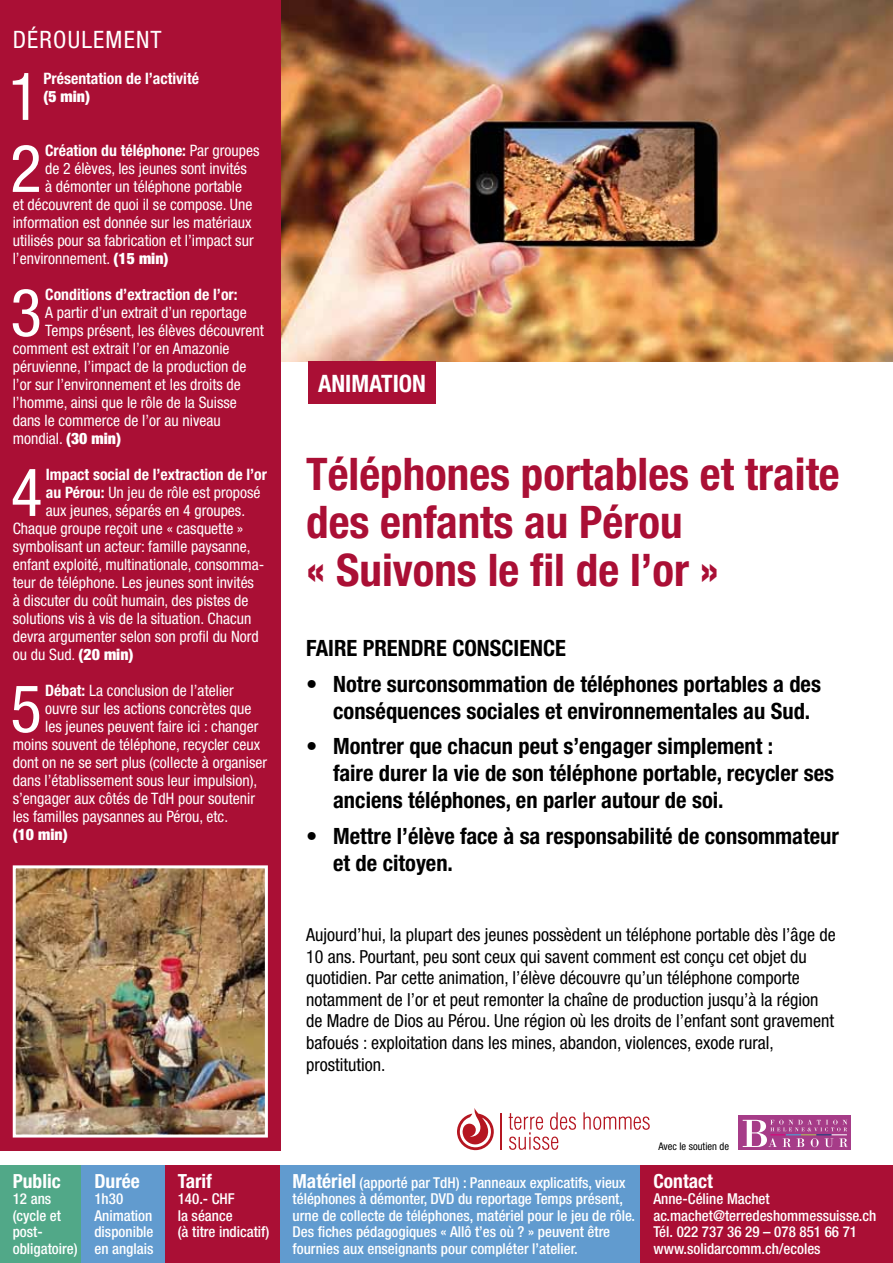
<style>
.page{position:relative;width:893px;height:1263px;background:#fff}
.page>*{position:absolute;margin:0;border:0;box-sizing:border-box;transform-origin:0 0}
.t1{font:condensed 66.15px "Helvetica Neue LT Std";color:#fff}
.t2{font:700 condensed 45px/48px "Helvetica Neue";color:#aa0f35}
.t3{font:condensed 24px "Helvetica Neue LT Std";letter-spacing:.05em;color:#fff}
.t4{font:700 condensed 24px "Helvetica Neue";color:#fff}
.t5{font:700 condensed 22.5px/27px "Helvetica Neue LT Std";color:#000}
.t6{font:700 condensed 19.5px "Helvetica Neue LT Std";color:#fff}
.t7{font:condensed 18px/21.6px "Helvetica Neue LT Std";color:#000}
.t8{font:condensed 15.75px "Helvetica Neue LT Std";color:#fff}
.t9{font:700 condensed 15.75px "Helvetica Neue LT Std";color:#fff}
.t10{font:900 condensed 15.75px "Helvetica Neue LT Std";color:#fff}
.t11{font:500 condensed 15px/16.5px "Helvetica Neue LT Std";color:#fff}
.t12{font:condensed 10.5px "Helvetica Neue LT Std";color:#000}
.s1{font-weight:400}
.s2{font-weight:900}
.s3{font-weight:700}
.s4{font-weight:700;font-size:19.5px}
</style>
<div class="page">
<img style="left:281px;top:0;width:612px;height:361px">
<div style="left:0;top:1165px;width:82px;height:98px;background:#51a888"></div>
<div style="left:82px;top:1165px;width:83px;height:98px;background:#619bcf"></div>
<div style="left:165px;top:1165px;width:115px;height:98px;background:#aa0f35"></div>
<div style="left:280px;top:1165px;width:361px;height:98px;background:#619bcf"></div>
<div style="left:641px;top:1165px;width:252px;height:98px;background:#aa0f35"></div>
<div style="left:0;top:0;width:281px;height:1150px;background:#aa0f35"></div>
<div style="left:308px;top:361px;width:128px;height:43px;background:#aa0f35"></div>
<img style="left:17px;top:869px;width:247px;height:264px">
<div style="left:13px;top:865px;width:255px;height:272px;border:3px solid #fff"></div>
<svg style="left:583px;top:1112px;width:67px;height:18px"></svg>
<svg style="left:509px;top:1112px;width:67px;height:38px"></svg>
<svg style="left:457px;top:1108px;width:37px;height:42px"></svg>
<hr style="left:500px;top:1113px;width:1px;height:37px;background:#b51621">
<div style="left:738px;top:1115px;width:113px;height:35px;background:#a63c88"></div>
<svg style="left:743px;top:1120px;width:105px;height:27px"></svg>
<h3 class="t3" style="left:13px;top:26px;width:150px">Déroulement</h3>
<h1 class="t1" style="left:8px;top:58px;width:33px">1</h1>
<p class="t9" style="left:43px;top:69px;width:157px">Présentation de l’activité</p>
<p class="t10" style="left:43px;top:87px;width:48px">(5 min)</p>
<h1 class="t1" style="left:10px;top:130px;width:33px">2</h1>
<p class="t9" style="left:45px;top:141px;width:216px">Création du téléphone: <span class="s1">Par groupes</span></p>
<p class="t8" style="left:45px;top:159px;width:203px">de 2 élèves, les jeunes sont invités</p>
<p class="t8" style="left:45px;top:177px;width:199px">à démonter un téléphone portable</p>
<p class="t8" style="left:13px;top:195px;width:241px">et découvrent de quoi il se compose. Une</p>
<p class="t8" style="left:13px;top:213px;width:240px">information est donnée sur les matériaux</p>
<p class="t8" style="left:13px;top:231px;width:242px">utilisés pour sa fabrication et l’impact sur</p>
<p class="t8" style="left:13px;top:249px;width:157px">l’environnement. <span class="s2">(15 min)</span></p>
<h1 class="t1" style="left:10px;top:274px;width:33px">3</h1>
<p class="t9" style="left:45px;top:285px;width:194px">Conditions d’extraction de l’or:</p>
<p class="t8" style="left:45px;top:303px;width:203px">A partir d’un extrait d’un reportage</p>
<p class="t8" style="left:45px;top:321px;width:220px">Temps présent, les élèves découvrent</p>
<p class="t8" style="left:13px;top:339px;width:218px">comment est extrait l’or en Amazonie</p>
<p class="t8" style="left:13px;top:357px;width:235px">péruvienne, l’impact de la production de</p>
<p class="t8" style="left:13px;top:375px;width:230px">l’or sur l’environnement et les droits de</p>
<p class="t8" style="left:13px;top:393px;width:226px">l’homme, ainsi que le rôle de la Suisse</p>
<p class="t8" style="left:13px;top:411px;width:210px">dans le commerce de l’or au niveau</p>
<p class="t8" style="left:13px;top:429px;width:110px">mondial. <span class="s2">(30 min)</span></p>
<h1 class="t1" style="left:11px;top:454px;width:33px">4</h1>
<p class="t9" style="left:46px;top:465px;width:223px">Impact social de l’extraction de l’or</p>
<p class="t8" style="left:46px;top:483px;width:216px"><span class="s3">au Pérou:</span> Un jeu de rôle est proposé</p>
<p class="t8" style="left:46px;top:501px;width:201px">aux jeunes, séparés en 4 groupes.</p>
<p class="t8" style="left:13px;top:519px;width:232px">Chaque groupe reçoit une « casquette »</p>
<p class="t8" style="left:13px;top:537px;width:239px">symbolisant un acteur: famille paysanne,</p>
<p class="t8" style="left:13px;top:555px;width:253px">enfant exploité, multinationale, consomma-</p>
<p class="t8" style="left:13px;top:573px;width:243px">teur de téléphone. Les jeunes sont invités</p>
<p class="t8" style="left:13px;top:591px;width:237px">à discuter du coût humain, des pistes de</p>
<p class="t8" style="left:13px;top:609px;width:240px">solutions vis à vis de la situation. Chacun</p>
<p class="t8" style="left:13px;top:627px;width:247px">devra argumenter selon son profil du Nord</p>
<p class="t8" style="left:13px;top:645px;width:122px">ou du Sud. <span class="s2">(20 min)</span></p>
<h1 class="t1" style="left:10px;top:670px;width:33px">5</h1>
<p class="t8" style="left:45px;top:681px;width:190px"><span class="s3">Débat:</span> La conclusion de l’atelier</p>
<p class="t8" style="left:45px;top:699px;width:208px">ouvre sur les actions concrètes que</p>
<p class="t8" style="left:45px;top:717px;width:215px">les jeunes peuvent faire ici : changer</p>
<p class="t8" style="left:13px;top:735px;width:249px">moins souvent de téléphone, recycler ceux</p>
<p class="t8" style="left:13px;top:753px;width:256px">dont on ne se sert plus (collecte à organiser</p>
<p class="t8" style="left:13px;top:771px;width:246px">dans l’établissement sous leur impulsion),</p>
<p class="t8" style="left:13px;top:789px;width:244px">s’engager aux côtés de TdH pour soutenir</p>
<p class="t8" style="left:13px;top:807px;width:217px">les familles paysannes au Pérou, etc.</p>
<p class="t10" style="left:13px;top:825px;width:56px">(10 min)</p>
<h3 class="t4" style="left:318px;top:369px;width:109px">animation</h3>
<h2 class="t2" style="left:306px;top:449px;width:535px">Téléphones portables et traite des enfants au Pérou<br>« Suivons le fil de l’or »</h2>
<h3 class="t5" style="left:306px;top:634px;width:261px">Faire prendre conscience</h3>
<h3 class="t5" style="left:333px;top:670px;width:489px;text-indent:-27px">• Notre surconsommation de téléphones portables a des conséquences sociales et environnementales au Sud.</h3>
<h3 class="t5" style="left:333px;top:732px;width:502px;text-indent:-27px">• Montrer que chacun peut s’engager simplement :<br>faire durer la vie de son téléphone portable, recycler ses anciens téléphones, en parler autour de soi.</h3>
<h3 class="t5" style="left:333px;top:822px;width:507px;text-indent:-27px">• Mettre l’élève face à sa responsabilité de consommateur et de citoyen.</h3>
<p class="t7" style="left:306px;top:924px;width:531px">Aujourd’hui, la plupart des jeunes possèdent un téléphone portable dès l’âge de 10 ans. Pourtant, peu sont ceux qui savent comment est conçu cet objet du quotidien. Par cette animation, l’élève découvre qu’un téléphone comporte notamment de l’or et peut remonter la chaîne de production jusqu’à la région de Madre de Dios au Pérou. Une région où les droits de l’enfant sont gravement bafoués : exploitation dans les mines, abandon, violences, exode rural, prostitution.</p>
<p class="t6" style="left:13px;top:1169px;width:50px">Public</p>
<p class="t11" style="left:13px;top:1190px;width:66px">12 ans (cycle et post&shy;obligatoire)</p>
<p class="t6" style="left:94px;top:1169px;width:47px">Durée</p>
<p class="t11" style="left:94px;top:1190px;width:61px">1h30<br>Animation disponible en anglais</p>
<p class="t6" style="left:178px;top:1169px;width:36px">Tarif</p>
<p class="t11" style="left:178px;top:1190px;width:93px">140.- CHF<br>la séance<br>(à titre indicatif)</p>
<p class="t12" style="left:658px;top:1140px;width:72px">Avec le soutien de</p>
<p class="t11" style="left:293px;top:1174px;width:344px"><span class="s4">Matériel</span> (apporté par TdH) : Panneaux explicatifs, vieux téléphones à démonter, DVD du reportage Temps présent, urne de collecte de téléphones, matériel pour le jeu de rôle.<br>Des fiches pédagogiques « Allô t’es où ? » peuvent être fournies aux enseignants pour compléter l’atelier.</p>
<p class="t6" style="left:653px;top:1169px;width:61px">Contact</p>
<p class="t11" style="left:653px;top:1190px;width:224px">Anne-Céline Machet ac.machet@terredeshommessuisse.ch<br>Tél. 022 737 36 29 – 078 851 66 71 www.solidarcomm.ch/ecoles</p>
</div>
